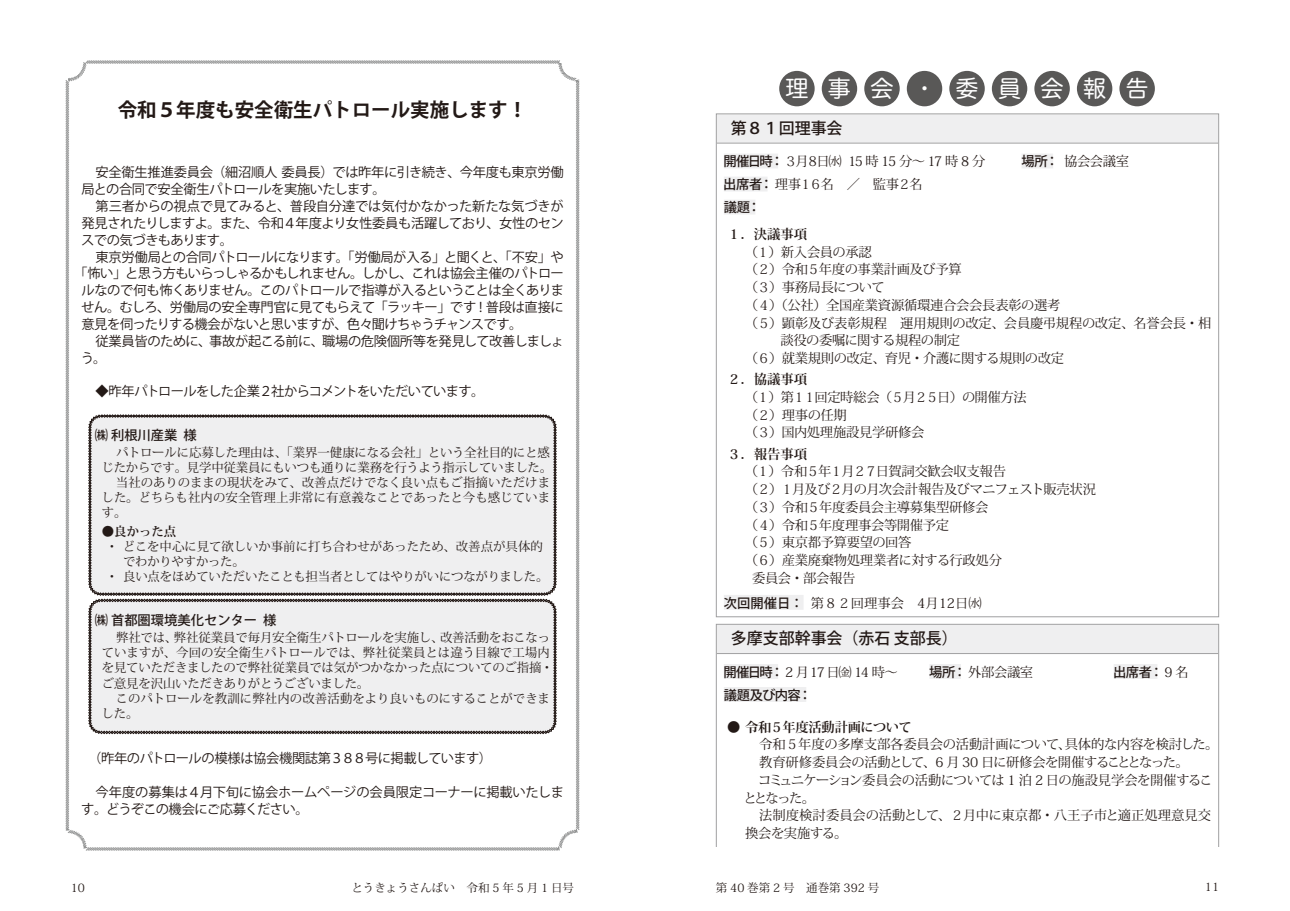
<style>
.page{position:relative;width:1290px;height:911px;background:#fff}
.page>*{position:absolute;margin:0;border:0;box-sizing:border-box;transform-origin:0 0}
.t1{font:23px "Hira Maru Pro W4";letter-spacing:.845em;color:#fff}
.t2{font:700 19.5px "Koz Go Pro";color:#231916}
.t3{font:500 16px "Koz Go Pro";color:#231916}
.t4{font:13.25px/16.9px "Koz Go Pro";letter-spacing:-.04em;color:#231916}
.t5{font:13.25px/17.8px "Koz Min Pro";letter-spacing:-.02em;color:#231916}
.t6{font:13.25px "Koz Min Pro";letter-spacing:-.04em;color:#231916}
.t7{font:500 13.25px "Koz Go Pro";color:#231916}
.t8{font:13.25px "Koz Min Pro";letter-spacing:.005em;color:#231916}
.t9{font:700 13.25px "Koz Min Pro";letter-spacing:-.015em;color:#231916}
.t10{font:13.25px "Koz Min Pro";letter-spacing:-.12em;color:#231916}
.t11{font:13.25px "Koz Min Pro";color:#231916}
.t12{font:13.25px "Koz Min Pro";letter-spacing:-.115em;color:#231916}
.t13{font:12.38px/15px "Koz Min Pro";letter-spacing:-.01em;color:#231916}
.t14{font:700 12.38px "Koz Min Pro";color:#231916}
.t15{font:11.5px "Koz Min Pro";color:#231916}
.s1{font-family:"Koz Go Pro";font-weight:500}
.s2{font-family:"Koz Min Pro";font-weight:400}
</style>
<div class="page">
<svg style="left:65px;top:60px;width:515px;height:791px"></svg>
<div style="left:85px;top:81px;width:475px;height:57px;background:#fff"></div>
<div style="left:78px;top:156px;width:489px;height:251px;background:#fff"></div>
<div style="left:88px;top:414px;width:468px;height:320px;background:#efeff0"></div>
<div style="left:78px;top:748px;width:489px;height:71px;background:#fff"></div>
<div style="left:779px;top:71px;width:36px;height:35px;background:#595857;border-radius:50%"></div>
<div style="left:864px;top:71px;width:36px;height:35px;background:#595857;border-radius:50%"></div>
<div style="left:907px;top:71px;width:35px;height:35px;background:#595857;border-radius:50%"></div>
<div style="left:949px;top:71px;width:36px;height:35px;background:#595857;border-radius:50%"></div>
<div style="left:992px;top:71px;width:35px;height:35px;background:#595857;border-radius:50%"></div>
<div style="left:1034px;top:71px;width:36px;height:35px;background:#595857;border-radius:50%"></div>
<div style="left:1077px;top:71px;width:35px;height:35px;background:#595857;border-radius:50%"></div>
<div style="left:1119px;top:71px;width:36px;height:35px;background:#595857;border-radius:50%"></div>
<div style="left:822px;top:71px;width:35px;height:35px;background:#595857;border-radius:50%"></div>
<div style="left:717px;top:114px;width:501px;height:29px;background:#efeff0"></div>
<hr style="left:717px;top:143px;width:501px;height:1px;background:#a0a0a1">
<div style="left:724px;top:154px;width:54px;height:14px;background:#efeff0"></div>
<div style="left:1021px;top:154px;width:32px;height:14px;background:#efeff0"></div>
<div style="left:724px;top:177px;width:43px;height:14px;background:#efeff0"></div>
<div style="left:724px;top:200px;width:31px;height:14px;background:#efeff0"></div>
<div style="left:724px;top:595px;width:79px;height:15px;background:#efeff0"></div>
<div style="left:717px;top:625px;width:501px;height:28px;background:#efeff0"></div>
<hr style="left:717px;top:653px;width:501px;height:1px;background:#a0a0a1">
<div style="left:724px;top:664px;width:54px;height:15px;background:#efeff0"></div>
<div style="left:929px;top:664px;width:32px;height:15px;background:#efeff0"></div>
<div style="left:1113px;top:664px;width:44px;height:15px;background:#efeff0"></div>
<div style="left:724px;top:687px;width:82px;height:15px;background:#efeff0"></div>
<h2 class="t2" style="left:118px;top:98px;width:411px">令和５年度も安全衛生パトロール実施します！</h2>
<p class="t4" style="left:81px;top:164px;width:484px;text-indent:14px">安全衛生推進委員会（細沼順人 委員長）では昨年に引き続き、今年度も東京労働局との合同で安全衛生パトロールを実施いたします。</p>
<p class="t4" style="left:81px;top:198px;width:484px;text-align:justify;text-indent:14px">第三者からの視点で見てみると、普段自分達では気付かなかった新たな気づきが発見されたりしますよ。また、令和４年度より女性委員も活躍しており、女性のセンスでの気づきもあります。</p>
<p class="t4" style="left:96px;top:249px;width:470px">東京労働局との合同パトロールになります。「労働局が入る」と聞くと、「不安」や</p>
<p class="t4" style="left:74px;top:265px;width:491px">「怖い」と思う方もいらっしゃるかもしれません。しかし、これは協会主催のパトロー</p>
<p class="t4" style="left:81px;top:282px;width:484px">ルなので何も怖くありません。このパトロールで指導が入るということは全くありま</p>
<p class="t4" style="left:81px;top:299px;width:484px">せん。むしろ、労働局の安全専門官に見てもらえて「ラッキー」です！普段は直接に</p>
<p class="t4" style="left:81px;top:316px;width:443px">意見を伺ったりする機会がないと思いますが、色々聞けちゃうチャンスです。</p>
<p class="t4" style="left:96px;top:333px;width:470px">従業員皆のために、事故が起こる前に、職場の危険個所等を発見して改善しましょ</p>
<p class="t4" style="left:81px;top:350px;width:27px">う。</p>
<p class="t4" style="left:96px;top:383px;width:390px">◆昨年パトロールをした企業２社からコメントをいただいています。</p>
<p class="t7" style="left:95px;top:426px;width:103px">㈱利根川産業 様</p>
<p class="t13" style="left:116px;top:444px;width:435px">パトロールに応募した理由は、「業界一健康になる会社」という全社目的にと感</p>
<p class="t13" style="left:102px;top:459px;width:452px">じたからです。見学中従業員にもいつも通りに業務を行うよう指示していました。</p>
<p class="t13" style="left:116px;top:474px;width:436px">当社のありのままの現状をみて、改善点だけでなく良い点もご指摘いただけま</p>
<p class="t13" style="left:102px;top:489px;width:450px">した。どちらも社内の安全管理上非常に有意義なことであったと今も感じていま</p>
<p class="t13" style="left:102px;top:504px;width:26px">す。</p>
<p class="t14" style="left:102px;top:522px;width:76px">●良かった点</p>
<p class="t13" style="left:106px;top:538px;width:439px">・ どこを中心に見て欲しいか事前に打ち合わせがあったため、改善点が具体的</p>
<p class="t13" style="left:123px;top:553px;width:123px">でわかりやすかった。</p>
<p class="t13" style="left:106px;top:568px;width:444px">・ 良い点をほめていただいたことも担当者としてはやりがいにつながりました。</p>
<p class="t7" style="left:95px;top:612px;width:183px">㈱首都圏環境美化センター 様</p>
<p class="t13" style="left:102px;top:630px;width:453px;text-indent:14px">弊社では、弊社従業員で毎月安全衛生パトロールを実施し、改善活動をおこなっていますが、今回の安全衛生パトロールでは、弊社従業員とは違う目線で工場内を見ていただきましたので弊社従業員では気がつかなかった点についてのご指摘・ご意見を沢山いただきありがとうございました。</p>
<p class="t13" style="left:102px;top:690px;width:450px;text-indent:14px">このパトロールを教訓に弊社内の改善活動をより良いものにすることができました。</p>
<p class="t4" style="left:88px;top:750px;width:405px">（昨年のパトロールの模様は協会機関誌第３８８号に掲載しています）</p>
<p class="t4" style="left:81px;top:784px;width:484px;text-indent:14px">今年度の募集は４月下旬に協会ホームページの会員限定コーナーに掲載いたします。どうぞこの機会にご応募ください。</p>
<h1 class="t1" style="left:785px;top:69px;width:365px">理事会・委員会報告</h1>
<p class="t3" style="left:731px;top:117px;width:113px">第８１回理事会</p>
<p class="t10" style="left:723px;top:152px;width:264px"><span class="s1">開催日時：</span>３月８日㈬ 15 時 15 分〜 17 時 8 分</p>
<p class="t5" style="left:1021px;top:152px;width:109px"><span class="s1">場所：</span> 協会会議室</p>
<p class="t12" style="left:723px;top:175px;width:201px"><span class="s1">出席者：</span> 理事１６名　／　監事２名</p>
<p class="t7" style="left:724px;top:199px;width:39px">議題：</p>
<p class="t9" style="left:727px;top:224px;width:81px">１．決議事項</p>
<p class="t5" style="left:745px;top:242px;width:128px">（１）新入会員の承認</p>
<p class="t5" style="left:745px;top:260px;width:218px">（２）令和５年度の事業計画及び予算</p>
<p class="t6" style="left:745px;top:278px;width:141px">（３）事務局長について</p>
<p class="t5" style="left:745px;top:296px;width:317px">（４）（公社）全国産業資源循環連合会会長表彰の選考</p>
<p class="t5" style="left:745px;top:313px;width:468px">（５）顕彰及び表彰規程　運用規則の改定、会員慶弔規程の改定、名誉会長・相</p>
<p class="t5" style="left:780px;top:331px;width:181px">談役の委嘱に関する規程の制定</p>
<p class="t5" style="left:745px;top:349px;width:321px">（６）就業規則の改定、育児・介護に関する規則の改定</p>
<p class="t9" style="left:727px;top:370px;width:81px">２．協議事項</p>
<p class="t5" style="left:745px;top:388px;width:283px">（１）第１１回定時総会（５月２５日）の開催方法（２）理事の任期<br>（３）国内処理施設見学研修会</p>
<p class="t9" style="left:727px;top:444px;width:81px">３．報告事項</p>
<p class="t5" style="left:745px;top:462px;width:262px">（１）令和５年１月２７日賀詞交歓会収支報告</p>
<p class="t6" style="left:745px;top:480px;width:352px">（２）１月及び２月の月次会計報告及びマニフェスト販売状況</p>
<p class="t5" style="left:745px;top:497px;width:245px">（３）令和５年度委員会主導募集型研修会</p>
<p class="t5" style="left:745px;top:515px;width:206px">（４）令和５年度理事会等開催予定</p>
<p class="t5" style="left:745px;top:533px;width:168px">（５）東京都予算要望の回答</p>
<p class="t5" style="left:745px;top:551px;width:258px">（６）産業廃棄物処理業者に対する行政処分</p>
<p class="t5" style="left:752px;top:568px;width:105px">委員会・部会報告</p>
<p class="t11" style="left:724px;top:593px;width:259px"><span class="s1">次回開催日：</span> 第８２回理事会　4月12日㈬</p>
<p class="t3" style="left:731px;top:628px;width:228px">多摩支部幹事会（赤石支部長）</p>
<p class="t5" style="left:723px;top:662px;width:175px"><span class="s1">開催日時：</span> 2 月17日㈮ 14 時〜</p>
<p class="t5" style="left:929px;top:662px;width:105px"><span class="s1">場所：</span> 外部会議室</p>
<p class="t7" style="left:1113px;top:663px;width:77px">出席者： <span class="s2">9 名</span></p>
<p class="t7" style="left:724px;top:686px;width:90px">議題及び内容：</p>
<p class="t9" style="left:727px;top:717px;width:186px">● 令和５年度活動計画について</p>
<p class="t5" style="left:759px;top:735px;width:461px">令和５年度の多摩支部各委員会の活動計画について、具体的な内容を検討した。</p>
<p class="t5" style="left:759px;top:753px;width:431px">教育研修委員会の活動として、6 月 30 日に研修会を開催することとなった。</p>
<p class="t5" style="left:758px;top:770px;width:456px">コミュニケーション委員会の活動については 1 泊 2 日の施設見学会を開催するこ</p>
<p class="t5" style="left:743px;top:788px;width:73px">ととなった。</p>
<p class="t8" style="left:759px;top:806px;width:453px">法制度検討委員会の活動として、２月中に東京都・八王子市と適正処理意見交</p>
<p class="t5" style="left:745px;top:824px;width:104px">換会を実施する。</p>
<p class="t15" style="left:71px;top:879px;width:16px">10</p>
<p class="t15" style="left:351px;top:879px;width:224px">とうきょうさんぱい　令和 5 年 5 月 1 日号</p>
<p class="t15" style="left:716px;top:879px;width:165px">第 40 巻第 2 号　通巻第 392 号</p>
<p class="t15" style="left:1205px;top:878px;width:16px">11</p>
</div>
